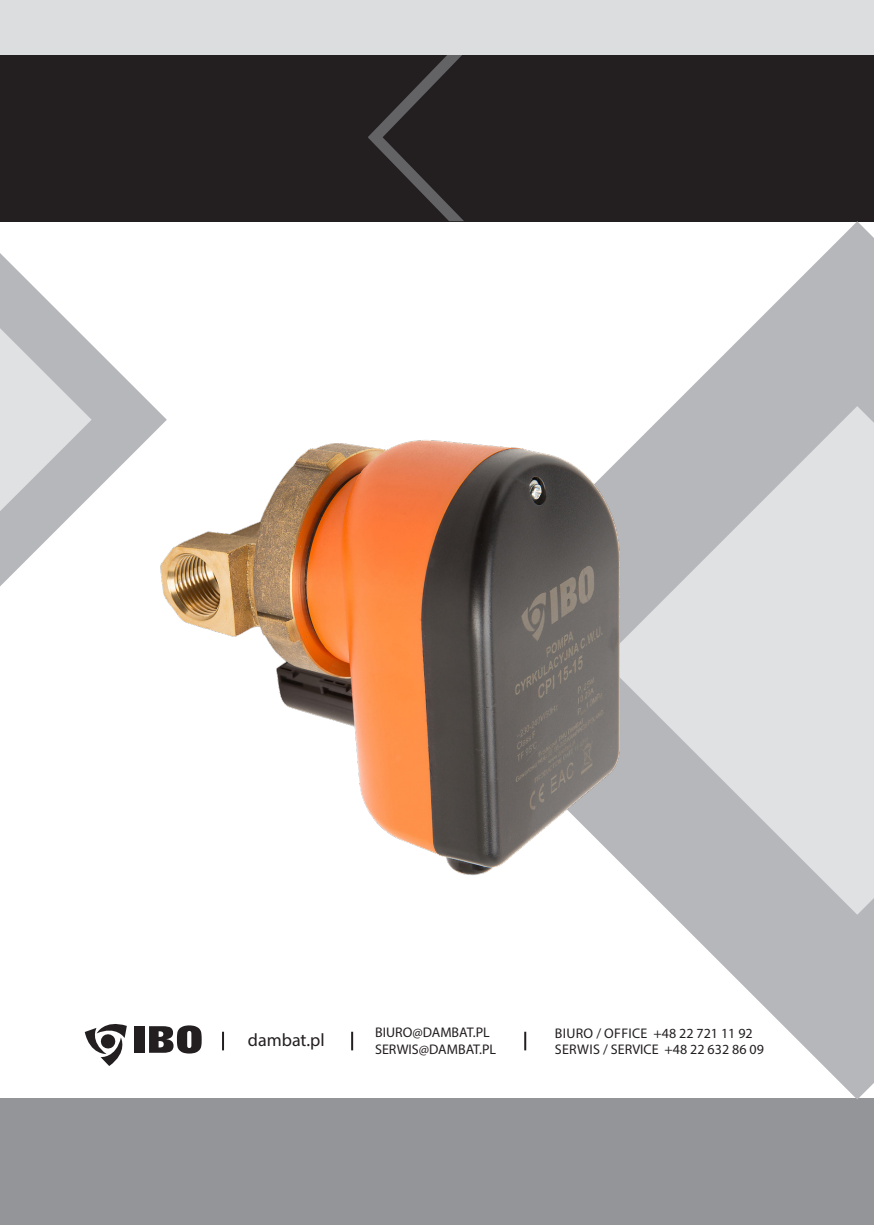
<style>
.page{position:relative;width:874px;height:1225px;background:#fff}
.page>*{position:absolute;margin:0;border:0;box-sizing:border-box;transform-origin:0 0}
.t1{font:18px "Myriad Pro";color:#231f20}
.t2{font:14px "Myriad Pro";color:#231f20}
.t3{font:14px "Myriad Pro";letter-spacing:.02em;color:#231f20}
</style>
<div class="page">
<svg style="left:0;top:253px;width:141px;height:333px"></svg>
<svg style="left:0;top:328px;width:92px;height:183px;background:#cccdd0"></svg>
<svg style="left:85px;top:1024px;width:42px;height:42px"></svg>
<div style="left:134px;top:1026px;width:10px;height:26px;background:#231f20"></div>
<svg style="left:149px;top:1025px;width:52px;height:28px"></svg>
<div style="left:0;top:1098px;width:873px;height:127px;background:#939598"></div>
<div style="left:0;top:0;width:872px;height:221px;background:#231f20"></div>
<svg style="left:368px;top:54px;width:104px;height:167px"></svg>
<div style="left:0;top:0;width:872px;height:54px;background:#dcdddf"></div>
<svg style="left:222px;top:1031px;width:2px;height:19px"></svg>
<svg style="left:351px;top:1031px;width:2px;height:19px"></svg>
<svg style="left:417px;top:221px;width:456px;height:878px"></svg>
<svg style="left:655px;top:406px;width:218px;height:508px;background:#d0d1d4"></svg>
<img style="left:141px;top:375px;width:514px;height:553px">
<p class="t1" style="left:248px;top:1028px;width:78px">dambat.pl</p>
<p class="t2" style="left:375px;top:1024px;width:116px">BIURO@DAMBAT.PL</p>
<p class="t2" style="left:375px;top:1041px;width:123px">SERWIS@DAMBAT.PL</p>
<p class="t3" style="left:554px;top:1024px;width:199px">BIURO / OFFICE +48 22 721 11 92</p>
<p class="t2" style="left:554px;top:1041px;width:210px">SERWIS / SERVICE +48 22 632 86 09</p>
</div>
